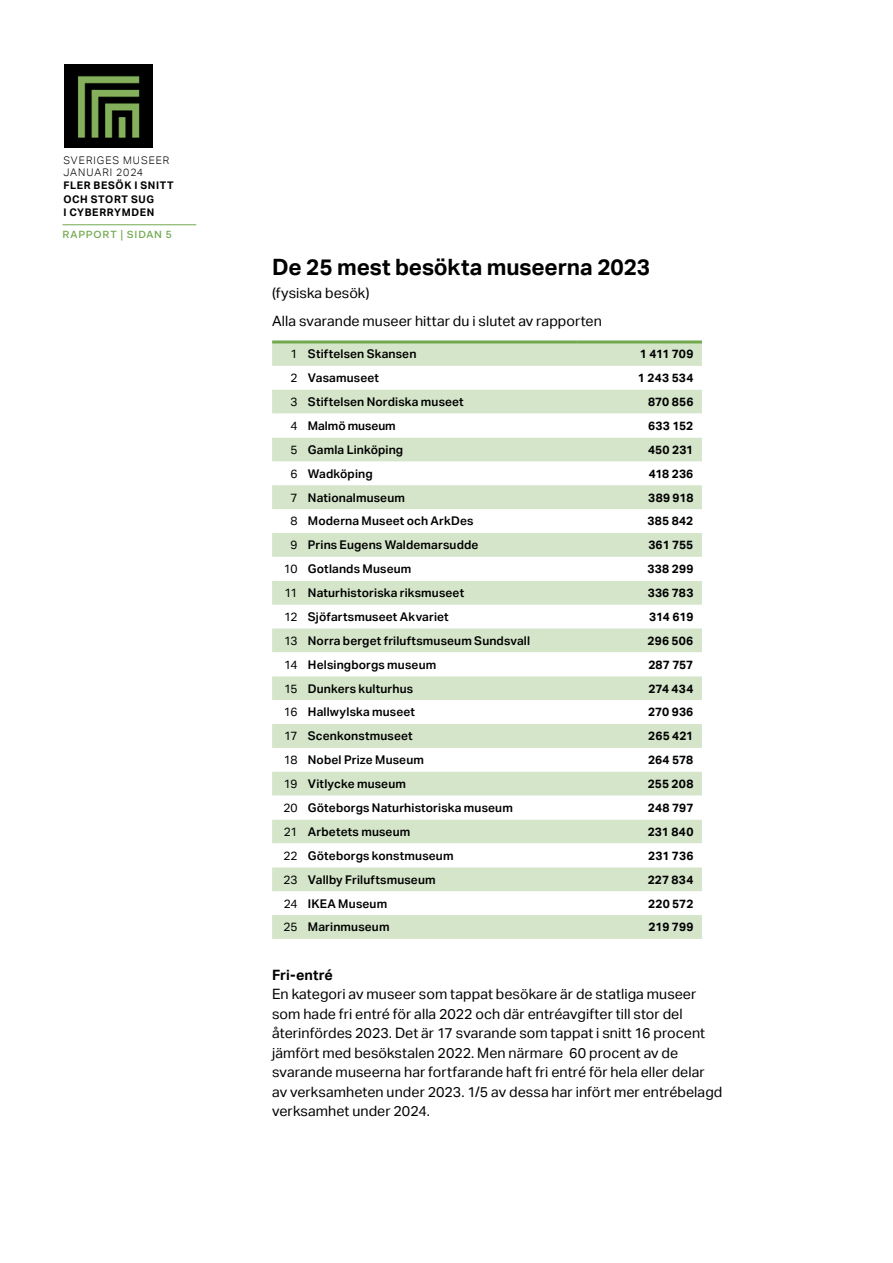
<style>
.page{position:relative;width:893px;height:1263px;background:#fff}
.page>*{position:absolute;margin:0;border:0;box-sizing:border-box;transform-origin:0 0}
.t1{font:700 22.5px "Aktiv Grotesk";letter-spacing:-.005em;color:#000}
.t2{font:14.25px/19.5px "Aktiv Grotesk";letter-spacing:.005em;color:#000}
.t3{font:700 14.25px "Aktiv Grotesk";letter-spacing:.005em;color:#000}
.t4{font:600 12px "Aktiv Grotesk";letter-spacing:.015em;color:#000}
.t5{font:700 12px "Aktiv Grotesk";letter-spacing:.01em;color:#000}
.t6{font:700 10.5px/13.5px "Aktiv Grotesk";letter-spacing:.06em;color:#000}
.t7{font:300 10.5px/12px "Aktiv Grotesk";letter-spacing:.095em;color:#000}
.t8{font:500 10.5px "Fakt Pro";letter-spacing:.08em;color:#72a94f}
.s1{font-weight:400}
</style>
<div class="page">
<hr style="left:62px;top:224px;width:134px;height:1px;background:#72a94f">
<img style="left:65px;top:65px;width:87px;height:83px">
<svg style="left:272px;top:343px;width:430px;height:596px;fill:#d5e5ca"></svg>
<svg style="left:272px;top:414px;width:430px;height:453px"></svg>
<hr style="left:272px;top:340px;width:30px;height:3px;background:#72a94f">
<hr style="left:302px;top:340px;width:274px;height:3px;background:#72a94f">
<hr style="left:576px;top:340px;width:126px;height:3px;background:#72a94f">
<p class="t7" style="left:63px;top:154px;width:108px">SVERIGES MUSEER<br>JANUARI 2024</p>
<p class="t6" style="left:63px;top:179px;width:112px">FLER BESÖK I SNITT<br>OCH STORT SUG<br>I CYBERRYMDEN</p>
<p class="t8" style="left:62px;top:227px;width:111px">RAPPORT | SIDAN 5</p>
<h1 class="t1" style="left:272px;top:255px;width:380px">De 25 mest besökta museerna 2023</h1>
<p class="t2" style="left:272px;top:279px;width:331px;line-height:28px">(fysiska besök)<br>Alla svarande museer hittar du i slutet av rapporten</p>
<p class="t4" style="left:291px;top:347px;width:127px"><span class="s1">1</span> Stiftelsen Skansen</p>
<p class="t5" style="left:640px;top:347px;width:55px">1 411 709</p>
<p class="t4" style="left:291px;top:371px;width:90px"><span class="s1">2</span> Vasamuseet</p>
<p class="t5" style="left:638px;top:371px;width:57px">1 243 534</p>
<p class="t4" style="left:291px;top:395px;width:175px"><span class="s1">3</span> Stiftelsen Nordiska museet</p>
<p class="t5" style="left:648px;top:395px;width:47px">870 856</p>
<p class="t4" style="left:291px;top:419px;width:107px"><span class="s1">4</span> Malmö museum</p>
<p class="t5" style="left:648px;top:419px;width:47px">633 152</p>
<p class="t4" style="left:291px;top:443px;width:114px"><span class="s1">5</span> Gamla Linköping</p>
<p class="t5" style="left:648px;top:443px;width:47px">450 231</p>
<p class="t4" style="left:291px;top:466px;width:84px"><span class="s1">6</span> Wadköping</p>
<p class="t5" style="left:649px;top:466px;width:46px">418 236</p>
<p class="t4" style="left:291px;top:490px;width:116px"><span class="s1">7</span> Nationalmuseum</p>
<p class="t5" style="left:648px;top:490px;width:47px">389 918</p>
<p class="t4" style="left:291px;top:514px;width:184px"><span class="s1">8</span> Moderna Museet och ArkDes</p>
<p class="t5" style="left:648px;top:514px;width:47px">385 842</p>
<p class="t4" style="left:291px;top:538px;width:189px"><span class="s1">9</span> Prins Eugens Waldemarsudde</p>
<p class="t5" style="left:648px;top:538px;width:47px">361 755</p>
<p class="t4" style="left:284px;top:562px;width:129px"><span class="s1">10</span> Gotlands Museum</p>
<p class="t5" style="left:647px;top:562px;width:47px">338 299</p>
<p class="t4" style="left:284px;top:586px;width:181px"><span class="s1">11</span> Naturhistoriska riksmuseet</p>
<p class="t5" style="left:648px;top:586px;width:47px">336 783</p>
<p class="t4" style="left:284px;top:610px;width:166px"><span class="s1">12</span> Sjöfartsmuseet Akvariet</p>
<p class="t5" style="left:649px;top:610px;width:46px">314 619</p>
<p class="t4" style="left:284px;top:634px;width:248px"><span class="s1">13</span> Norra berget friluftsmuseum Sundsvall</p>
<p class="t5" style="left:647px;top:634px;width:47px">296 506</p>
<p class="t4" style="left:284px;top:657px;width:154px"><span class="s1">14</span> Helsingborgs museum</p>
<p class="t5" style="left:648px;top:657px;width:47px">287 757</p>
<p class="t4" style="left:284px;top:681px;width:131px"><span class="s1">15</span> Dunkers kulturhus</p>
<p class="t5" style="left:648px;top:681px;width:47px">274 434</p>
<p class="t4" style="left:284px;top:705px;width:133px"><span class="s1">16</span> Hallwylska museet</p>
<p class="t5" style="left:648px;top:705px;width:47px">270 936</p>
<p class="t4" style="left:284px;top:729px;width:130px"><span class="s1">17</span> Scenkonstmuseet</p>
<p class="t5" style="left:648px;top:729px;width:47px">265 421</p>
<p class="t4" style="left:284px;top:753px;width:142px"><span class="s1">18</span> Nobel Prize Museum</p>
<p class="t5" style="left:648px;top:753px;width:47px">264 578</p>
<p class="t4" style="left:284px;top:777px;width:124px"><span class="s1">19</span> Vitlycke museum</p>
<p class="t5" style="left:648px;top:777px;width:47px">255 208</p>
<p class="t4" style="left:283px;top:801px;width:231px"><span class="s1">20</span> Göteborgs Naturhistoriska museum</p>
<p class="t5" style="left:648px;top:801px;width:47px">248 797</p>
<p class="t4" style="left:284px;top:825px;width:128px"><span class="s1">21</span> Arbetets museum</p>
<p class="t5" style="left:648px;top:825px;width:47px">231 840</p>
<p class="t4" style="left:283px;top:848px;width:172px"><span class="s1">22</span> Göteborgs konstmuseum</p>
<p class="t5" style="left:648px;top:848px;width:47px">231 736</p>
<p class="t4" style="left:283px;top:872px;width:154px"><span class="s1">23</span> Vallby Friluftsmuseum</p>
<p class="t5" style="left:648px;top:872px;width:47px">227 834</p>
<p class="t4" style="left:284px;top:896px;width:105px"><span class="s1">24</span> IKEA Museum</p>
<p class="t5" style="left:648px;top:896px;width:47px">220 572</p>
<p class="t4" style="left:284px;top:920px;width:108px"><span class="s1">25</span> Marinmuseum</p>
<p class="t5" style="left:649px;top:920px;width:46px">219 799</p>
<p class="t3" style="left:272px;top:966px;width:62px">Fri-entré</p>
<p class="t2" style="left:272px;top:984px;width:452px">En kategori av museer som tappat besökare är de statliga museer som hade fri entré för alla 2022 och där entréavgifter till stor del återinfördes 2023. Det är 17 svarande som tappat i snitt 16 procent jämfört med besökstalen 2022. Men närmare 60 procent av de svarande museerna har fortfarande haft fri entré för hela eller delar av verksamheten under 2023. 1/5 av dessa har infört mer entrébelagd verksamhet under 2024.</p>
</div>
